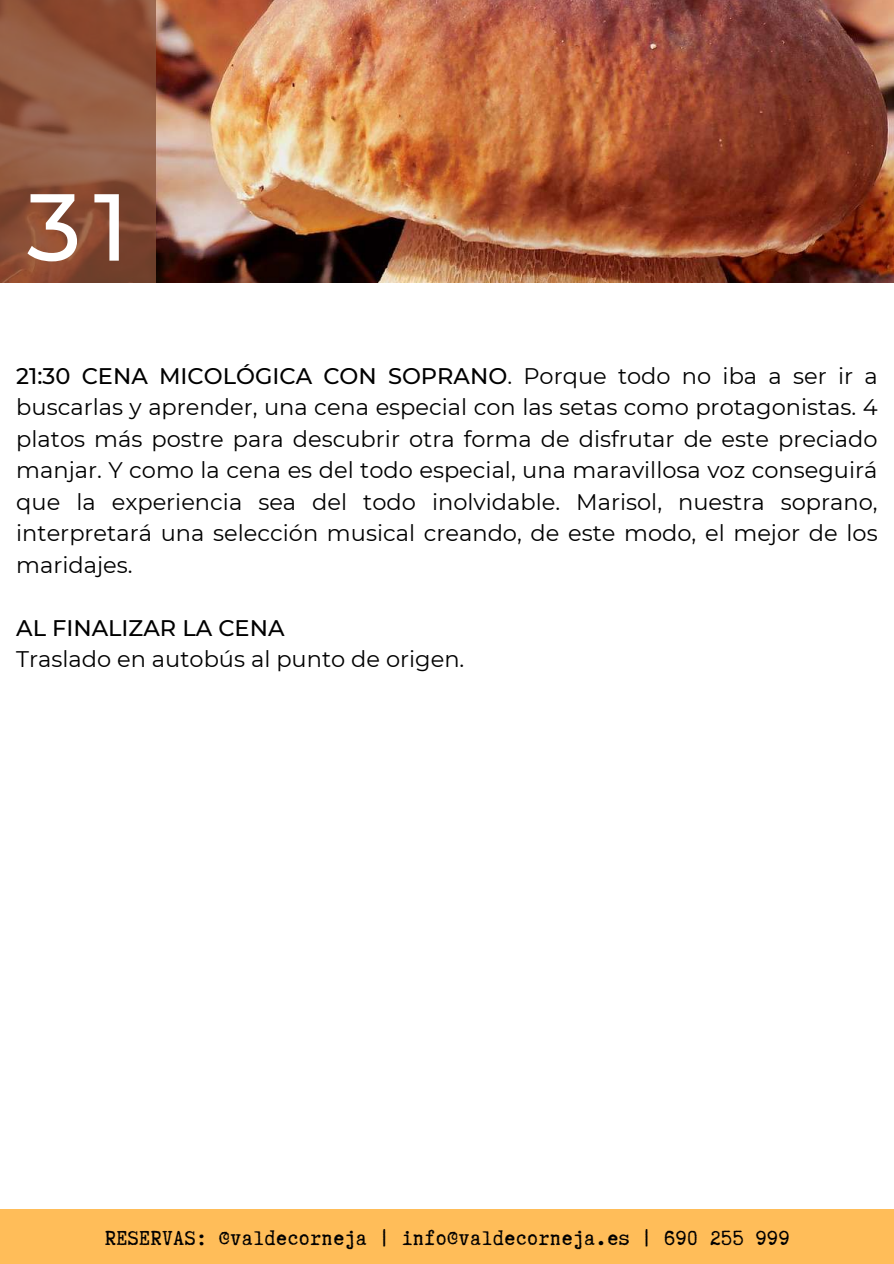
<style>
.page{position:relative;width:894px;height:1264px;background:#fff}
.page>*{position:absolute;margin:0;border:0;box-sizing:border-box;transform-origin:0 0}
.t1{font:500 94.95px "Montserrat";color:#fff}
.t2{font:24px "Truetypewriter Polygl OTT";letter-spacing:.03em;color:#000}
.t3{font:22.5px/31.5px "Montserrat";color:#000;text-align:justify}
.t4{font:500 22.5px "Montserrat";color:#000}
.s1{font-weight:500}
</style>
<div class="page">
<img style="left:155px;top:0;width:738px;height:283px">
<div style="left:0;top:1209px;width:893px;height:54px;background:#ffbd59"></div>
<svg style="left:0;top:0;width:155px;height:283px;background:#8d543c"></svg>
<h1 class="t1" style="left:27px;top:169px;width:103px">31</h1>
<p class="t3" style="left:16px;top:360px;width:862px"><span class="s1">21:30 CENA MICOLÓGICA CON SOPRANO</span>. Porque todo no iba a ser ir a buscarlas y aprender, una cena especial con las setas como protagonistas. 4 platos más postre para descubrir otra forma de disfrutar de este preciado manjar. Y como la cena es del todo especial, una maravillosa voz conseguirá que la experiencia sea del todo inolvidable. Marisol, nuestra soprano, interpretará una selección musical creando, de este modo, el mejor de los maridajes.</p>
<p class="t4" style="left:16px;top:614px;width:270px">AL FINALIZAR LA CENA</p>
<p class="t3" style="left:16px;top:643px;width:449px">Traslado en autobús al punto de origen.</p>
<p class="t2" style="left:105px;top:1225px;width:685px">RESERVAS: @valdecorneja | info@valdecorneja.es | 690 255 999</p>
</div>
